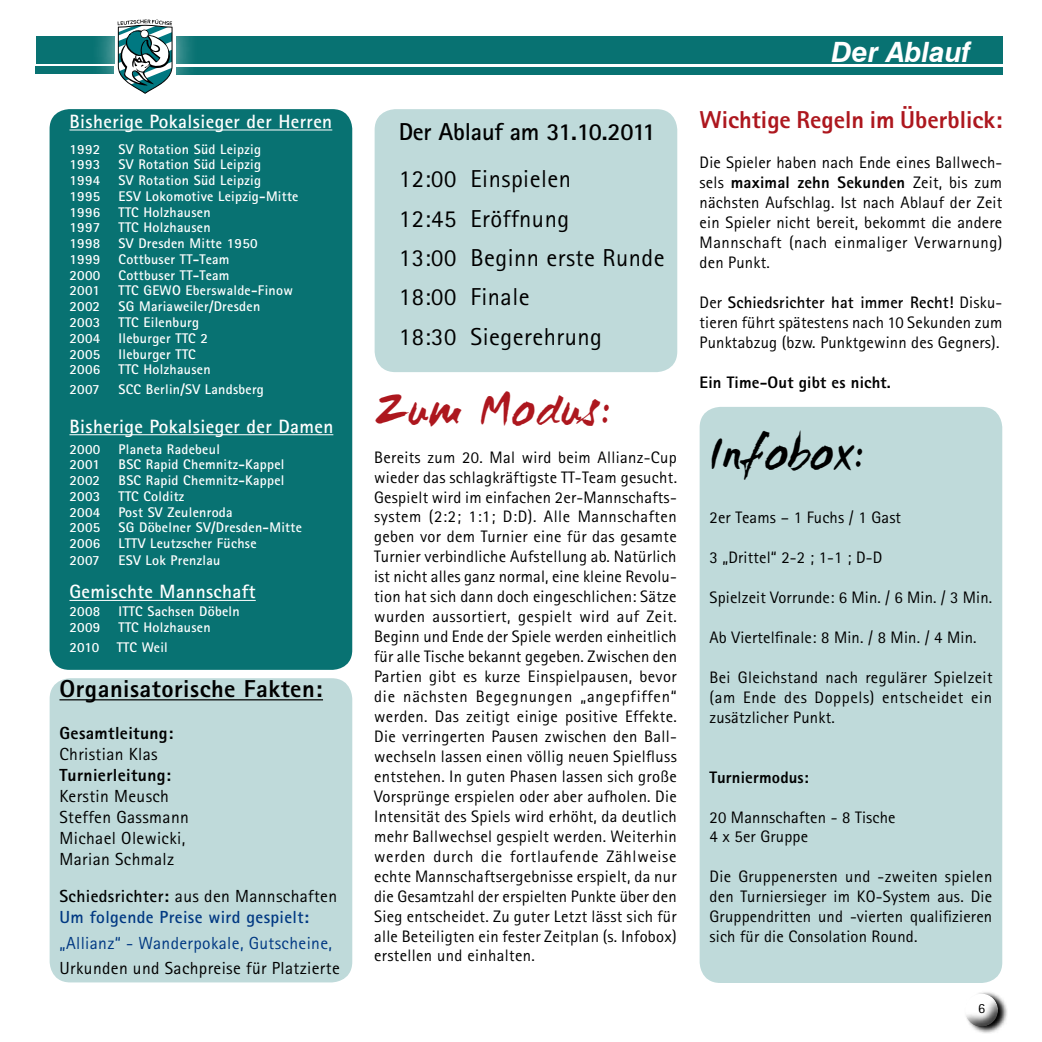
<style>
.page{position:relative;width:1042px;height:1042px;background:#fff}
.page>*{position:absolute;margin:0;border:0;box-sizing:border-box;transform-origin:0 0}
.t1{font:49px "WC Mano Negra Bta";letter-spacing:.02em;color:#ad171e}
.t2{font:49px "WC Mano Negra Bta";letter-spacing:.02em;color:#000}
.t3{font:italic 700 28px "Swiss 721 BT";color:#fff}
.t4{font:24.5px/39.4px "Rotis Sans Serif";letter-spacing:.02em;color:#000}
.t5{font:800 24.5px "Rotis Sans Serif";color:#ad171e}
.t6{font:800 24.5px "Rotis Sans Serif";letter-spacing:.02em;color:#000}
.t7{font:700 24.5px "Rotis Sans Serif";letter-spacing:-.01em;color:#000}
.t8{font:700 19.25px "Rotis Sans Serif";letter-spacing:.02em;color:#fff}
.t9{font:17.5px/21px "Rotis Sans Serif";letter-spacing:.02em;color:#000}
.t10{font:700 17.5px/21px "Rotis Sans Serif";letter-spacing:.02em;color:#003882}
.t11{font:17.5px "Rotis Sans Serif";letter-spacing:.02em;color:#003882}
.t12{font:800 17.5px "Rotis Sans Serif";letter-spacing:.02em;color:#000}
.t13{font:16.62px/19.9px "Rotis Sans Serif";letter-spacing:.01em;color:#000;text-align:justify}
.t14{font:800 16.62px "Rotis Sans Serif";letter-spacing:.01em;color:#000}
.t15{font:700 14px/19.9px "Rotis Sans Serif";letter-spacing:.02em;color:#fff}
.t16{font:14px "Rotis Sans Serif";color:#000}
.s1{color:#000}
.s2{font-weight:400;color:#000}
.s3{font-weight:800}
.s4{font-weight:700}
</style>
<div class="page">
<div style="left:177px;top:36px;width:826px;height:28px;background:#087272"></div>
<div style="left:177px;top:67px;width:826px;height:8px;background:#087272"></div>
<div style="left:36px;top:36px;width:78px;height:28px;background:#087272"></div>
<div style="left:36px;top:67px;width:78px;height:7px;background:#087272"></div>
<div style="left:89px;top:0;width:110px;height:116px;background:#fff;opacity:.75"></div>
<svg style="left:117px;top:20px;width:55px;height:74px"></svg>
<svg style="left:973px;top:998px;width:34px;height:35px"></svg>
<div style="left:964px;top:991px;width:37px;height:29px;background:#fff;opacity:.75"></div>
<div style="left:964px;top:994px;width:37px;height:34px;background:#000;opacity:.75"></div>
<div style="left:700px;top:408px;width:301px;height:574px;background:#bfdada;border-radius:20px"></div>
<div style="left:699px;top:407px;width:303px;height:576px;border:2px solid #087272;border-radius:20px"></div>
<div style="left:50px;top:679px;width:301px;height:302px;background:#bfdada;border-radius:20px"></div>
<div style="left:50px;top:678px;width:302px;height:304px;border:2px solid #087272;border-radius:20px"></div>
<div style="left:375px;top:110px;width:301px;height:261px;background:#bfdada;border-radius:20px"></div>
<div style="left:375px;top:109px;width:302px;height:263px;border:2px solid #087272;border-radius:20px"></div>
<hr style="left:59px;top:699px;width:264px;height:1px;background:#000">
<div style="left:50px;top:109px;width:302px;height:561px;background:#087272;border-radius:20px"></div>
<hr style="left:69px;top:129px;width:263px;height:1px;background:#fff">
<hr style="left:69px;top:434px;width:264px;height:1px;background:#fff">
<hr style="left:69px;top:600px;width:187px;height:1px;background:#fff">
<p class="t8" style="left:69px;top:109px;width:264px">Bisherige Pokalsieger der Herren</p>
<p class="t15" style="left:69px;top:139px;width:32px">1992</p>
<p class="t15" style="left:119px;top:139px;width:144px">SV Rotation Süd Leipzig</p>
<p class="t15" style="left:69px;top:154px;width:32px">1993</p>
<p class="t15" style="left:119px;top:154px;width:144px">SV Rotation Süd Leipzig</p>
<p class="t15" style="left:69px;top:170px;width:32px">1994</p>
<p class="t15" style="left:119px;top:170px;width:144px">SV Rotation Süd Leipzig</p>
<p class="t15" style="left:69px;top:186px;width:32px">1995</p>
<p class="t15" style="left:119px;top:186px;width:181px">ESV Lokomotive Leipzig-Mitte</p>
<p class="t15" style="left:69px;top:202px;width:32px">1996</p>
<p class="t15" style="left:119px;top:202px;width:94px">TTC Holzhausen</p>
<p class="t15" style="left:69px;top:217px;width:32px">1997</p>
<p class="t15" style="left:119px;top:217px;width:94px">TTC Holzhausen</p>
<p class="t15" style="left:69px;top:233px;width:32px">1998</p>
<p class="t15" style="left:119px;top:233px;width:141px">SV Dresden Mitte 1950</p>
<p class="t15" style="left:69px;top:249px;width:32px">1999</p>
<p class="t15" style="left:119px;top:249px;width:112px">Cottbuser TT-Team</p>
<p class="t15" style="left:69px;top:265px;width:32px">2000</p>
<p class="t15" style="left:119px;top:265px;width:112px">Cottbuser TT-Team</p>
<p class="t15" style="left:69px;top:280px;width:32px">2001</p>
<p class="t15" style="left:119px;top:280px;width:176px">TTC GEWO Eberswalde-Finow</p>
<p class="t15" style="left:69px;top:296px;width:32px">2002</p>
<p class="t15" style="left:119px;top:296px;width:143px">SG Mariaweiler/Dresden</p>
<p class="t15" style="left:69px;top:312px;width:32px">2003</p>
<p class="t15" style="left:119px;top:312px;width:82px">TTC Eilenburg</p>
<p class="t15" style="left:69px;top:328px;width:32px">2004</p>
<p class="t15" style="left:119px;top:328px;width:91px">Ileburger TTC 2</p>
<p class="t15" style="left:69px;top:343px;width:32px">2005</p>
<p class="t15" style="left:119px;top:343px;width:79px">Ileburger TTC</p>
<p class="t15" style="left:69px;top:359px;width:32px">2006</p>
<p class="t15" style="left:119px;top:359px;width:94px">TTC Holzhausen</p>
<p class="t15" style="left:69px;top:379px;width:32px">2007</p>
<p class="t15" style="left:119px;top:379px;width:147px">SCC Berlin/SV Landsberg</p>
<p class="t8" style="left:69px;top:414px;width:265px">Bisherige Pokalsieger der Damen</p>
<p class="t15" style="left:69px;top:438px;width:32px">2000</p>
<p class="t15" style="left:119px;top:438px;width:103px">Planeta Radebeul</p>
<p class="t15" style="left:69px;top:454px;width:32px">2001</p>
<p class="t15" style="left:119px;top:454px;width:167px">BSC Rapid Chemnitz-Kappel</p>
<p class="t15" style="left:69px;top:470px;width:32px">2002</p>
<p class="t15" style="left:119px;top:470px;width:167px">BSC Rapid Chemnitz-Kappel</p>
<p class="t15" style="left:69px;top:486px;width:32px">2003</p>
<p class="t15" style="left:119px;top:486px;width:67px">TTC Colditz</p>
<p class="t15" style="left:69px;top:501px;width:32px">2004</p>
<p class="t15" style="left:119px;top:501px;width:116px">Post SV Zeulenroda</p>
<p class="t15" style="left:69px;top:517px;width:32px">2005</p>
<p class="t15" style="left:119px;top:517px;width:185px">SG Döbelner SV/Dresden-Mitte</p>
<p class="t15" style="left:69px;top:533px;width:32px">2006</p>
<p class="t15" style="left:119px;top:533px;width:140px">LTTV Leutzscher Füchse</p>
<p class="t15" style="left:69px;top:550px;width:32px">2007</p>
<p class="t15" style="left:119px;top:550px;width:103px">ESV Lok Prenzlau</p>
<p class="t8" style="left:69px;top:580px;width:188px">Gemischte Mannschaft</p>
<p class="t15" style="left:69px;top:601px;width:32px">2008</p>
<p class="t15" style="left:119px;top:601px;width:123px">ITTC Sachsen Döbeln</p>
<p class="t15" style="left:69px;top:617px;width:32px">2009</p>
<p class="t15" style="left:69px;top:617px;width:143px;text-indent:49px">TTC Holzhausen<br>2010 TTC Weil</p>
<h3 class="t6" style="left:59px;top:673px;width:264px">Organisatorische Fakten:</h3>
<p class="t12" style="left:59px;top:722px;width:115px">Gesamtleitung:</p>
<p class="t9" style="left:59px;top:744px;width:100px">Christian Klas</p>
<p class="t12" style="left:59px;top:764px;width:113px">Turnierleitung:</p>
<p class="t9" style="left:59px;top:786px;width:131px">Kerstin Meusch<br>Steffen Gassmann<br>Michael Olewicki,<br>Marian Schmalz</p>
<p class="t10" style="left:59px;top:885px;width:279px"><span class="s1">Schiedsrichter:</span> <span class="s2">aus den Mannschaften<br></span>Um folgende Preise wird gespielt:</p>
<p class="t11" style="left:59px;top:932px;width:274px">„Allianz“ - Wanderpokale, Gutscheine,</p>
<p class="t9" style="left:59px;top:958px;width:282px">Urkunden und Sachpreise für Platzierte</p>
<h3 class="t7" style="left:399px;top:116px;width:259px">Der Ablauf am 31.10.2011</h3>
<h3 class="t4" style="left:399px;top:159px;width:267px">12:00 Einspielen<br>12:45 Eröffnung<br>13:00 Beginn erste Runde<br>18:00 Finale<br>18:30 Siegerehrung</h3>
<h1 class="t1" style="left:374px;top:377px;width:238px">Zum Modus:</h1>
<p class="t13" style="left:374px;top:447px;width:304px">Bereits zum 20. Mal wird beim Allianz-Cup wieder das schlagkräftigste TT-Team gesucht.<br>Gespielt wird im einfachen 2er-Mannschafts&shy;system (2:2; 1:1; D:D). Alle Mannschaften geben vor dem Turnier eine für das gesamte Turnier verbindliche Aufstellung ab. Natürlich ist nicht alles ganz normal, eine kleine Revolu&shy;tion hat sich dann doch eingeschlichen: Sätze wurden aussortiert, gespielt wird auf Zeit.<br>Beginn und Ende der Spiele werden einheitlich für alle Tische bekannt gegeben. Zwischen den Partien gibt es kurze Einspielpausen, bevor die nächsten Begegnungen „angepfiffen“ werden. Das zeitigt einige positive Effekte.<br>Die verringerten Pausen zwischen den Ball&shy;wechseln lassen einen völlig neuen Spielfluss entstehen. In guten Phasen lassen sich große Vorsprünge erspielen oder aber aufholen. Die Intensität des Spiels wird erhöht, da deutlich mehr Ballwechsel gespielt werden. Weiterhin werden durch die fortlaufende Zählweise echte Mannschaftsergebnisse erspielt, da nur die Gesamtzahl der erspielten Punkte über den Sieg entscheidet. Zu guter Letzt lässt sich für alle Beteiligten ein fester Zeitplan (s. Infobox) erstellen und einhalten.</p>
<h2 class="t3" style="left:831px;top:35px;width:141px">Der Ablauf</h2>
<h3 class="t5" style="left:699px;top:104px;width:304px">Wichtige Regeln im Überblick:</h3>
<p class="t13" style="left:699px;top:152px;width:304px">Die Spieler haben nach Ende eines Ballwech&shy;sels <span class="s3">maximal zehn Sekunden</span> Zeit, bis zum nächsten Aufschlag. Ist nach Ablauf der Zeit ein Spieler nicht bereit, bekommt die andere Mannschaft (nach einmaliger Verwarnung) den Punkt.</p>
<p class="t13" style="left:699px;top:292px;width:304px">Der <span class="s4">Schiedsrichter hat immer Recht!</span> Disku&shy;tieren führt spätestens nach 10 Sekunden zum Punktabzug (bzw. Punktgewinn des Gegners).</p>
<p class="t14" style="left:699px;top:371px;width:193px">Ein Time-Out gibt es nicht.</p>
<h1 class="t2" style="left:709px;top:421px;width:156px">Infobox:</h1>
<p class="t13" style="left:709px;top:507px;width:193px">2er Teams – 1 Fuchs / 1 Gast</p>
<p class="t13" style="left:709px;top:547px;width:174px">3 „Drittel“ 2-2 ; 1-1 ; D-D</p>
<p class="t13" style="left:709px;top:587px;width:284px">Spielzeit Vorrunde: 6 Min. / 6 Min. / 3 Min.</p>
<p class="t13" style="left:709px;top:627px;width:269px">Ab Viertelfinale: 8 Min. / 8 Min. / 4 Min.</p>
<p class="t13" style="left:709px;top:667px;width:284px">Bei Gleichstand nach regulärer Spielzeit (am Ende des Doppels) entscheidet ein zusätzlicher Punkt.</p>
<p class="t14" style="left:709px;top:766px;width:101px">Turniermodus:</p>
<p class="t13" style="left:709px;top:807px;width:188px">20 Mannschaften - 8 Tische<br>4 x 5er Gruppe</p>
<p class="t13" style="left:709px;top:866px;width:284px">Die Gruppenersten und -zweiten spielen den Turniersieger im KO-System aus. Die Gruppendritten und -vierten qualifizieren sich für die Consolation Round.</p>
<p class="t16" style="left:978px;top:1000px;width:8px">6</p>
</div>
